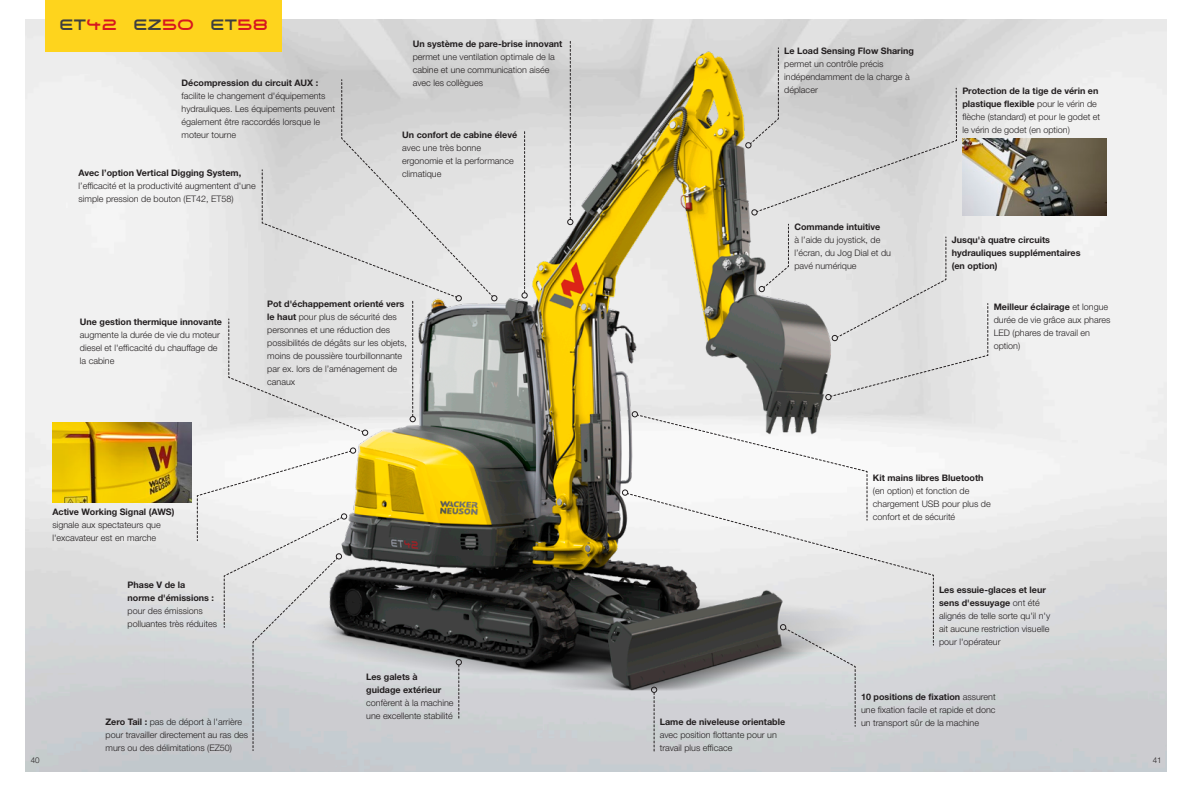
<style>
.page{position:relative;width:1191px;height:791px;background:#fff}
.page>*{position:absolute;margin:0;border:0;box-sizing:border-box;transform-origin:0 0}
.t1{font:16px "Wacker Neuson";color:#3e3e3f}
.t2{font:300 9px/13px "Helvetica Neue LTW1 G";color:#231f20}
.t3{font:700 9px/13px "Helvetica Neue LTW1 G";color:#231f20}
.t4{font:300 8px "Helvetica Neue LTW1 G";color:#231f20}
.s1{color:#d7171f}
.s2{font-weight:700}
</style>
<div class="page">
<img style="left:26px;top:20px;width:1140px;height:751px">
<img style="left:164px;top:35px;width:797px;height:736px">
<div style="left:45px;top:0;width:237px;height:51px;background:#fed41d"></div>
<svg style="left:745px;top:47px;width:212px;height:168px;background:#d3d3d3"></svg>
<svg style="left:759px;top:224px;width:30px;height:68px;background:#d8d8d8"></svg>
<div style="left:825px;top:236px;width:163px;height:164px;background:#e1e1e1"></div>
<svg style="left:197px;top:448px;width:159px;height:303px"></svg>
<svg style="left:567px;top:41px;width:6px;height:184px"></svg>
<svg style="left:522px;top:132px;width:5px;height:166px"></svg>
<svg style="left:228px;top:79px;width:269px;height:356px;background:#d6d6d6"></svg>
<svg style="left:456px;top:659px;width:5px;height:59px"></svg>
<svg style="left:622px;top:411px;width:312px;height:340px"></svg>
<img style="left:52px;top:422px;width:139px;height:81px">
<img style="left:962px;top:138px;width:144px;height:77px">
<h1 class="t1" style="left:60px;top:18px;width:210px">ET<span class="s1">42</span> EZ<span class="s1">50</span> ET<span class="s1">58</span></h1>
<p class="t3" style="left:182px;top:76px;width:138px">Décompression du circuit AUX :</p>
<p class="t2" style="left:182px;top:89px;width:155px">facilite le changement d'équipements hydrauliques. Les équipements peuvent également être raccordés lorsque le moteur tourne</p>
<p class="t3" style="left:78px;top:166px;width:164px">Avec l’option Vertical Digging System,</p>
<p class="t2" style="left:78px;top:179px;width:179px">l’efficacité et la productivité augmentent d'une simple pression de bouton (ET42, ET58)</p>
<p class="t3" style="left:413px;top:38px;width:151px">Un système de pare-brise innovant</p>
<p class="t2" style="left:413px;top:51px;width:144px">permet une ventilation optimale de la cabine et une communication aisée avec les collègues</p>
<p class="t3" style="left:402px;top:128px;width:117px">Un confort de cabine élevé</p>
<p class="t2" style="left:402px;top:141px;width:113px">avec une très bonne ergonomie et la performance climatique</p>
<p class="t3" style="left:80px;top:315px;width:144px">Une gestion thermique innovante</p>
<p class="t2" style="left:80px;top:328px;width:141px">augmente la durée de vie du moteur diesel et l'efficacité du chauffage de la cabine</p>
<p class="t2" style="left:267px;top:298px;width:141px"><span class="s2">Pot d'échappement orienté vers le haut</span> pour plus de sécurité des personnes et une réduction des possibilités de dégâts sur les objets, moins de poussière tourbillonnante par ex. lors de l’aménagement de canaux</p>
<p class="t3" style="left:52px;top:505px;width:123px">Active Working Signal (AWS)</p>
<p class="t2" style="left:52px;top:518px;width:110px">signale aux spectateurs que l'excavateur est en marche</p>
<p class="t3" style="left:128px;top:578px;width:88px">Phase V de la norme d'émissions :</p>
<p class="t2" style="left:128px;top:604px;width:91px">pour des émissions polluantes très réduites</p>
<p class="t2" style="left:105px;top:715px;width:144px"><span class="s2">Zero Tail :</span> pas de déport à l'arrière pour travailler directement au ras des murs ou des délimitations (EZ50)</p>
<p class="t3" style="left:366px;top:670px;width:76px">Les galets à guidage extérieur</p>
<p class="t2" style="left:366px;top:696px;width:89px">confèrent à la machine une excellente stabilité</p>
<p class="t3" style="left:784px;top:44px;width:131px">Le Load Sensing Flow Sharing</p>
<p class="t2" style="left:784px;top:57px;width:127px">permet un contrôle précis indépendamment de la charge à déplacer</p>
<p class="t3" style="left:794px;top:220px;width:87px">Commande intuitive</p>
<p class="t2" style="left:794px;top:233px;width:98px">à l’aide du joystick, de l’écran, du Jog Dial et du pavé numérique</p>
<p class="t2" style="left:962px;top:84px;width:139px"><span class="s2">Protection de la tige de vérin en plastique flexible</span> pour le vérin de flèche (standard) et pour le godet et le vérin de godet (en option)</p>
<p class="t3" style="left:951px;top:234px;width:130px">Jusqu'à quatre circuits hydrauliques supplémentaires (en option)</p>
<p class="t2" style="left:993px;top:300px;width:118px"><span class="s2">Meilleur éclairage</span> et longue durée de vie grâce aux phares<br>LED (phares de travail en option)</p>
<p class="t3" style="left:873px;top:472px;width:112px">Kit mains libres Bluetooth</p>
<p class="t2" style="left:873px;top:485px;width:119px">(en option) et fonction de chargement USB pour plus de confort et de sécurité</p>
<p class="t3" style="left:660px;top:715px;width:127px">Lame de niveleuse orientable</p>
<p class="t2" style="left:660px;top:728px;width:119px">avec position flottante pour un travail plus efficace</p>
<p class="t2" style="left:939px;top:583px;width:113px"><span class="s2">Les essuie-glaces et leur sens d'essuyage</span> ont été alignés de telle sorte qu'il n'y ait aucune restriction visuelle pour l'opérateur</p>
<p class="t2" style="left:861px;top:690px;width:136px;text-align:justify"><span class="s2">10 positions de fixation</span> assurent une fixation facile et rapide et donc un transport sûr de la machine</p>
<p class="t4" style="left:31px;top:755px;width:10px">40</p>
<p class="t4" style="left:1152px;top:755px;width:10px">41</p>
</div>
